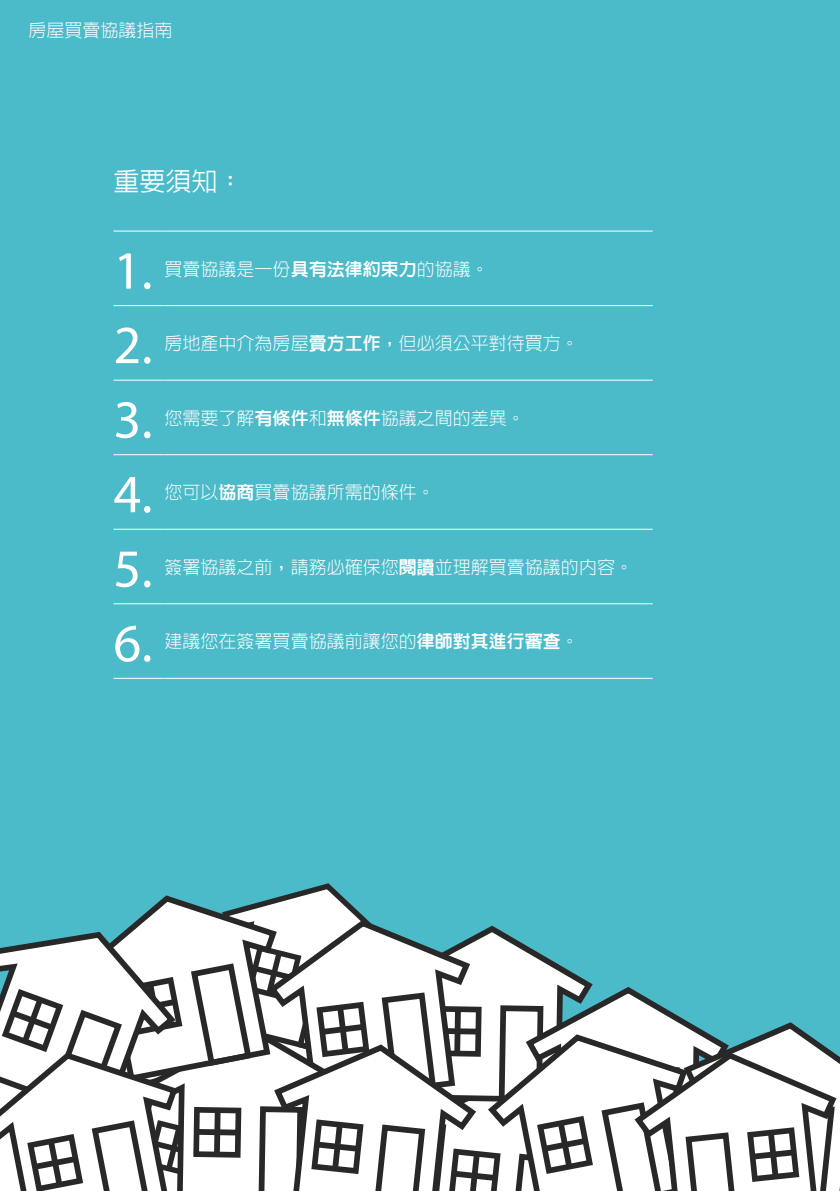
<style>
.page{position:relative;width:840px;height:1191px;background:#fff}
.page>*{position:absolute;margin:0;border:0;box-sizing:border-box;transform-origin:0 0}
.t1{font:54px "Myriad Pro";color:#fff}
.t2{font:500 26px "AR Hei B5";color:#fff}
.t3{font:300 18px "AR Hei B5";color:#fff}
.s1{font-weight:800}
</style>
<div class="page">
<div style="left:0;top:0;width:839px;height:1191px;background:#4cbbc9"></div>
<svg style="left:0;top:883px;width:839px;height:308px"></svg>
<hr style="left:113px;top:230px;width:51px;height:1px;background:#fff">
<hr style="left:164px;top:230px;width:488px;height:1px;background:#fff">
<hr style="left:113px;top:305px;width:51px;height:1px;background:#fff">
<hr style="left:164px;top:305px;width:488px;height:1px;background:#fff">
<hr style="left:113px;top:380px;width:51px;height:1px;background:#fff">
<hr style="left:164px;top:380px;width:488px;height:1px;background:#fff">
<hr style="left:113px;top:454px;width:51px;height:1px;background:#fff">
<hr style="left:164px;top:454px;width:488px;height:1px;background:#fff">
<hr style="left:113px;top:529px;width:51px;height:1px;background:#fff">
<hr style="left:164px;top:529px;width:488px;height:1px;background:#fff">
<hr style="left:113px;top:603px;width:51px;height:1px;background:#fff">
<hr style="left:164px;top:603px;width:488px;height:1px;background:#fff">
<hr style="left:113px;top:678px;width:51px;height:1px;background:#fff">
<hr style="left:164px;top:678px;width:488px;height:1px;background:#fff">
<p class="t3" style="left:28px;top:21px;width:145px">房屋買賣協議指南</p>
<h2 class="t2" style="left:113px;top:168px;width:131px">重要須知：</h2>
<h1 class="t1" style="left:113px;top:237px;width:40px">1.</h1>
<p class="t3" style="left:164px;top:260px;width:325px">買賣協議是一份<span class="s1">具有法律約束力</span>的協議。</p>
<h1 class="t1" style="left:113px;top:312px;width:40px">2.</h1>
<p class="t3" style="left:164px;top:334px;width:415px">房地產中介為房屋<span class="s1">賣方工作</span>，但必須公平對待買方。</p>
<h1 class="t1" style="left:113px;top:386px;width:40px">3.</h1>
<p class="t3" style="left:164px;top:409px;width:361px">您需要了解<span class="s1">有條件</span>和<span class="s1">無條件</span>協議之間的差異。</p>
<h1 class="t1" style="left:113px;top:461px;width:40px">4.</h1>
<p class="t3" style="left:164px;top:483px;width:271px">您可以<span class="s1">協商</span>買賣協議所需的條件。</p>
<h1 class="t1" style="left:113px;top:535px;width:40px">5.</h1>
<p class="t3" style="left:164px;top:558px;width:469px">簽署協議之前，請務必確保您<span class="s1">閱讀</span>並理解買賣協議的內容。</p>
<h1 class="t1" style="left:113px;top:610px;width:40px">6.</h1>
<p class="t3" style="left:164px;top:632px;width:415px">建議您在簽署買賣協議前讓您的<span class="s1">律師對其進行審查</span>。</p>
</div>
